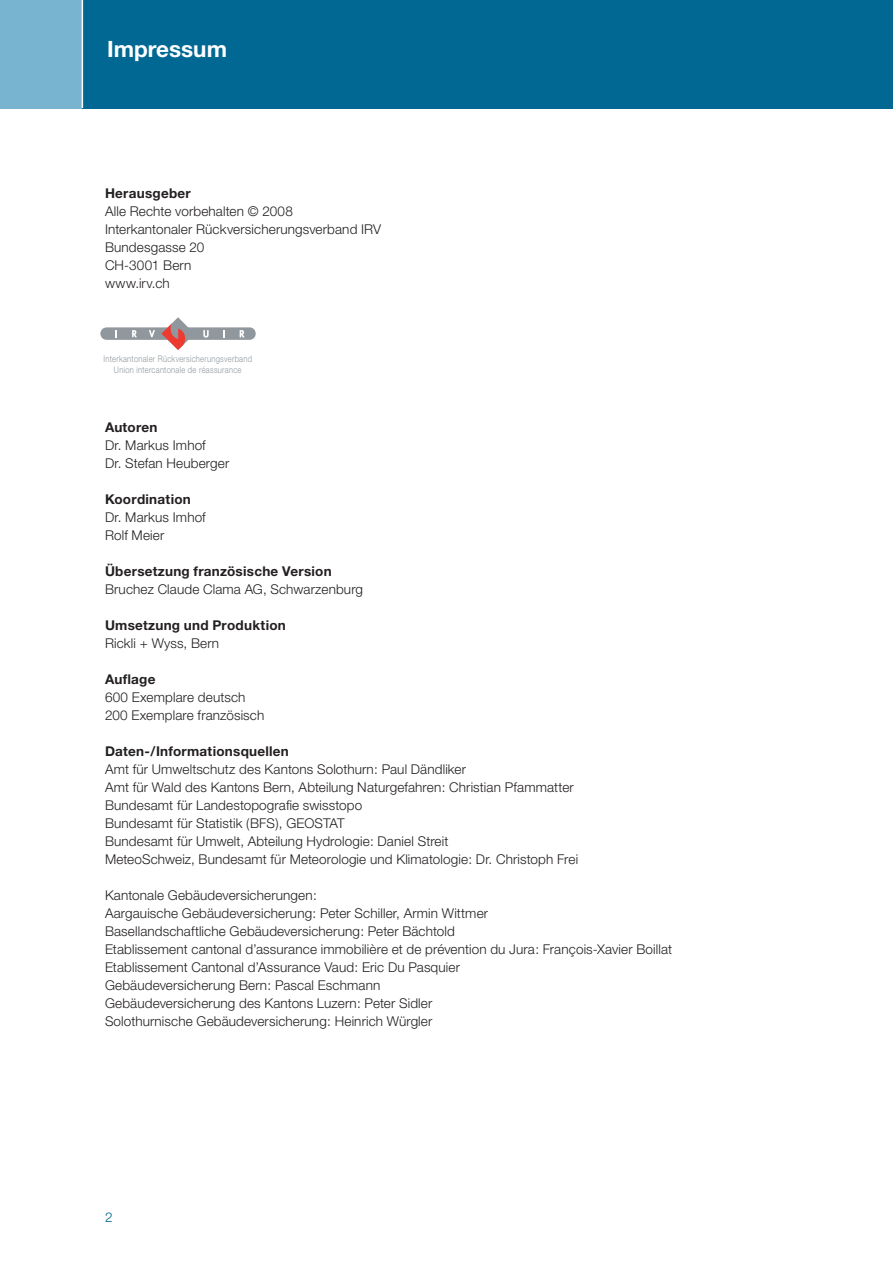
<style>
.page{position:relative;width:893px;height:1263px;background:#fff}
.page>*{position:absolute;margin:0;border:0;box-sizing:border-box;transform-origin:0 0}
.t1{font:700 22.5px "Helvetica Neue";color:#fff}
.t2{font:300 13.5px/18px "Helvetica Neue";letter-spacing:.01em;color:#231f20}
.t3{font:700 13.5px "Helvetica Neue";letter-spacing:.02em;color:#231f20}
.t4{font:300 13.5px "Helvetica Neue";color:#006893}
.t5{font:300 9px/10.8px "Helvetica Neue";letter-spacing:.035em;color:#90979d;text-align:center;scale:.83 1}
</style>
<div class="page">
<div style="left:77px;top:0;width:816px;height:108px;background:#006893"></div>
<div style="left:0;top:0;width:82px;height:108px;background:#78b3cf"></div>
<div style="left:100px;top:327px;width:156px;height:13px;background:#90979d;border-radius:6px"></div>
<svg style="left:161px;top:317px;width:33px;height:33px"></svg>
<svg style="left:115px;top:330px;width:2px;height:7px"></svg>
<svg style="left:132px;top:330px;width:5px;height:7px"></svg>
<svg style="left:149px;top:330px;width:6px;height:7px"></svg>
<svg style="left:203px;top:330px;width:6px;height:8px"></svg>
<svg style="left:223px;top:330px;width:2px;height:7px"></svg>
<svg style="left:240px;top:330px;width:5px;height:7px"></svg>
<hr style="left:82px;top:0;width:1px;height:108px;background:#fff">
<h1 class="t1" style="left:107px;top:35px;width:121px">Impressum</h1>
<p class="t3" style="left:105px;top:185px;width:87px">Herausgeber</p>
<p class="t2" style="left:105px;top:202px;width:278px">Alle Rechte vorbehalten © 2008<br>Interkantonaler Rückversicherungsverband IRV<br>Bundesgasse 20<br>CH-3001 Bern<br>www.irv.ch</p>
<p class="t5" style="left:103px;top:353px;width:181px">Interkantonaler Rückversicherungsverband<br>Union intercantonale de réassurance</p>
<p class="t3" style="left:105px;top:419px;width:54px">Autoren</p>
<p class="t2" style="left:105px;top:436px;width:126px">Dr. Markus Imhof<br>Dr. Stefan Heuberger</p>
<p class="t3" style="left:105px;top:491px;width:87px">Koordination</p>
<p class="t2" style="left:105px;top:508px;width:102px">Dr. Markus Imhof<br>Rolf Meier</p>
<p class="t3" style="left:105px;top:563px;width:228px">Übersetzung französische Version</p>
<p class="t2" style="left:105px;top:580px;width:260px">Bruchez Claude Clama AG, Schwarzenburg</p>
<p class="t3" style="left:105px;top:617px;width:182px">Umsetzung und Produktion</p>
<p class="t2" style="left:105px;top:634px;width:116px">Rickli + Wyss, Bern</p>
<p class="t3" style="left:105px;top:671px;width:52px">Auflage</p>
<p class="t2" style="left:105px;top:688px;width:161px">600 Exemplare deutsch<br>200 Exemplare französisch</p>
<p class="t3" style="left:105px;top:743px;width:185px">Daten-/Informationsquellen</p>
<p class="t2" style="left:105px;top:760px;width:475px">Amt für Umweltschutz des Kantons Solothurn: Paul Dändliker<br>Amt für Wald des Kantons Bern, Abteilung Naturgefahren: Christian Pfammatter Bundesamt für Landestopografie swisstopo<br>Bundesamt für Statistik (BFS), GEOSTAT<br>Bundesamt für Umwelt, Abteilung Hydrologie: Daniel Streit<br>MeteoSchweiz, Bundesamt für Meteorologie und Klimatologie: Dr. Christoph Frei</p>
<p class="t2" style="left:105px;top:886px;width:569px">Kantonale Gebäudeversicherungen:<br>Aargauische Gebäudeversicherung: Peter Schiller, Armin Wittmer<br>Basellandschaftliche Gebäudeversicherung: Peter Bächtold<br>Etablissement cantonal d’assurance immobilière et de prévention du Jura: François-Xavier Boillat Etablissement Cantonal d’Assurance Vaud: Eric Du Pasquier<br>Gebäudeversicherung Bern: Pascal Eschmann<br>Gebäudeversicherung des Kantons Luzern: Peter Sidler<br>Solothurnische Gebäudeversicherung: Heinrich Würgler</p>
<p class="t4" style="left:105px;top:1209px;width:9px">2</p>
</div>
